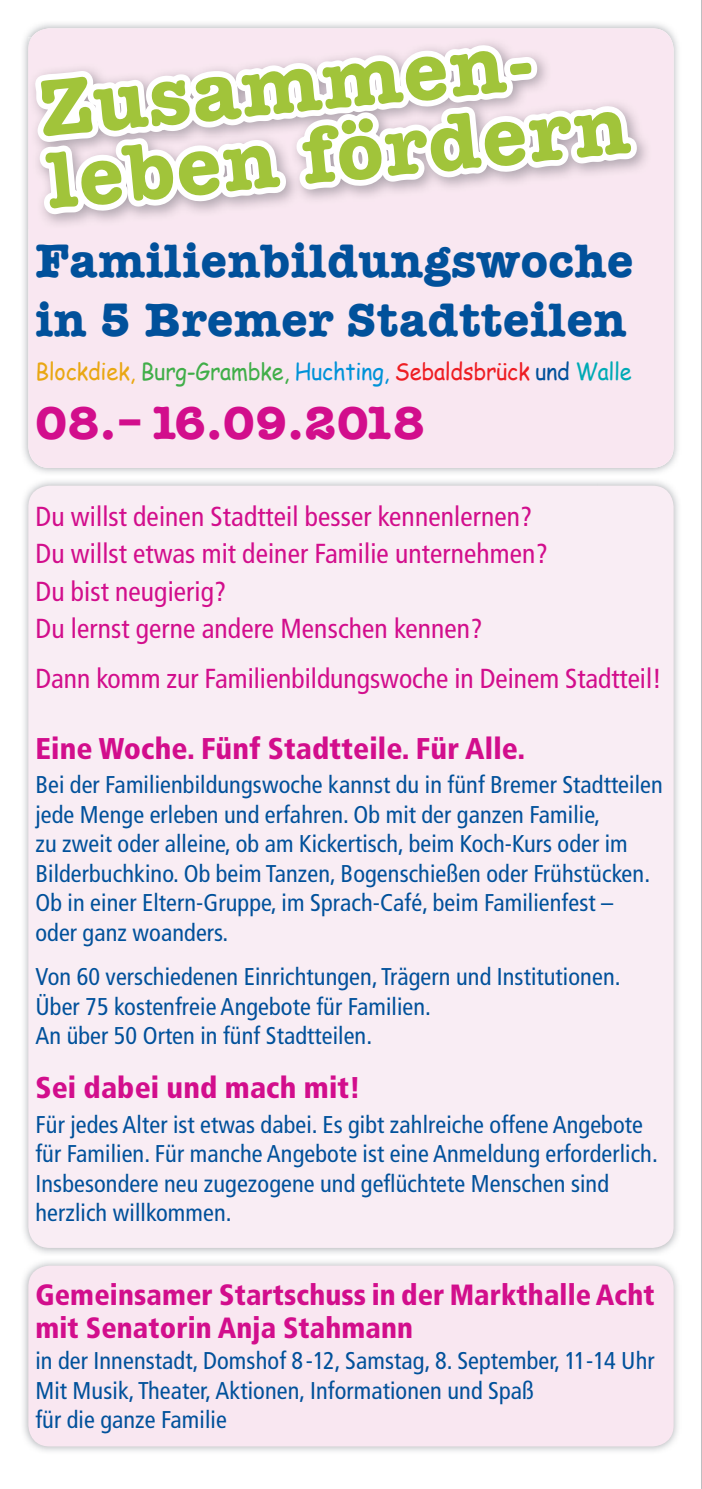
<style>
.page{position:relative;width:702px;height:1489px;background:#fff}
.page>*{position:absolute;margin:0;border:0;box-sizing:border-box;transform-origin:0 0}
.t1{font:700 82.5px/71.8px "American Typewriter";color:#a1c43a}
.t2{font:700 48.25px/59px "American Typewriter";letter-spacing:.015em;color:#01519b}
.t3{font:700 48.25px "American Typewriter";letter-spacing:-.005em;color:#d20e8c}
.t4{font:900 condensed 30px "Frutiger";letter-spacing:.005em;color:#d20e8c}
.t5{font:900 condensed 29.25px/32.5px "Frutiger";letter-spacing:.005em;color:#d20e8c}
.t6{font:condensed 27.5px/37.5px "Frutiger";letter-spacing:.005em;color:#d20e8c}
.t7{font:condensed 24.25px/29.5px "Frutiger";letter-spacing:.005em;color:#01519b}
.t8{font:23.5px "Comic Sans MS";letter-spacing:-.01em;color:#40ae49;scale:.92 1}
.s1{color:#e9a713}
.s2{color:#0092d8}
.s3{color:#ee1d23}
.s4{color:#01519b}
.s5{color:#00aab5}
</style>
<div class="page">
<img style="left:23px;top:23px;width:655px;height:450px">
<div style="left:28px;top:28px;width:645px;height:440px;background:#f9e7f1;border-radius:21px"></div>
<div style="left:28px;top:1265px;width:645px;height:181px;background:#f9e7f1;border-radius:21px"></div>
<img style="left:598px;top:479px;width:80px;height:775px">
<div style="left:28px;top:485px;width:645px;height:762px;background:#f9edf4;border-radius:21px"></div>
<svg style="left:418px;top:468px;width:79px;height:18px"></svg>
<svg style="left:25px;top:23px;width:617px;height:399px"></svg>
<hr style="left:701px;top:0;width:1px;height:1488px;background:#808285">
<h1 class="t1" style="left:37px;top:67px;width:586px;rotate:-5deg">Zusammen&shy;leben fördern</h1>
<h2 class="t2" style="left:35px;top:229px;width:599px">Familienbildungswoche in 5 Bremer Stadtteilen</h2>
<p class="t8" style="left:35px;top:354px;width:649px"><span class="s1">Blockdiek,</span> Burg-Grambke, <span class="s2">Huchting,</span> <span class="s3">Sebaldsbrück</span> <span class="s4">und</span> <span class="s5">Walle</span></p>
<h2 class="t3" style="left:35px;top:381px;width:391px">08. – 16.09.2018</h2>
<p class="t6" style="left:35px;top:497px;width:514px">Du willst deinen Stadtteil besser kennenlernen?<br>Du willst etwas mit deiner Familie unternehmen?<br>Du bist neugierig?<br>Du lernst gerne andere Menschen kennen?</p>
<p class="t6" style="left:35px;top:660px;width:628px">Dann komm zur Familienbildungswoche in Deinem Stadtteil!</p>
<p class="t4" style="left:35px;top:730px;width:491px">Eine Woche. Fünf Stadtteile. Für Alle.</p>
<p class="t7" style="left:35px;top:770px;width:628px">Bei der Familienbildungswoche kannst du in fünf Bremer Stadtteilen jede Menge erleben und erfahren. Ob mit der ganzen Familie,<br>zu zweit oder alleine, ob am Kickertisch, beim Koch-Kurs oder im Bilderbuchkino. Ob beim Tanzen, Bogenschießen oder Frühstücken.<br>Ob in einer Eltern-Gruppe, im Sprach-Café, beim Familienfest –<br>oder ganz woanders.</p>
<p class="t7" style="left:35px;top:962px;width:586px">Von 60 verschiedenen Einrichtungen, Trägern und Institutionen.<br>Über 75 kostenfreie Angebote für Familien.<br>An über 50 Orten in fünf Stadtteilen.</p>
<p class="t4" style="left:35px;top:1069px;width:327px">Sei dabei und mach mit!</p>
<p class="t7" style="left:35px;top:1109px;width:624px">Für jedes Alter ist etwas dabei. Es gibt zahlreiche offene Angebote für Familien. Für manche Angebote ist eine Anmeldung erforderlich.<br>Insbesondere neu zugezogene und geflüchtete Menschen sind herzlich willkommen.</p>
<p class="t5" style="left:35px;top:1278px;width:620px">Gemeinsamer Startschuss in der Markthalle Acht mit Senatorin Anja Stahmann</p>
<p class="t7" style="left:35px;top:1345px;width:620px">in der Innenstadt, Domshof 8-12, Samstag, 8. September, 11-14 Uhr<br>Mit Musik, Theater, Aktionen, Informationen und Spaß<br>für die ganze Familie</p>
</div>
